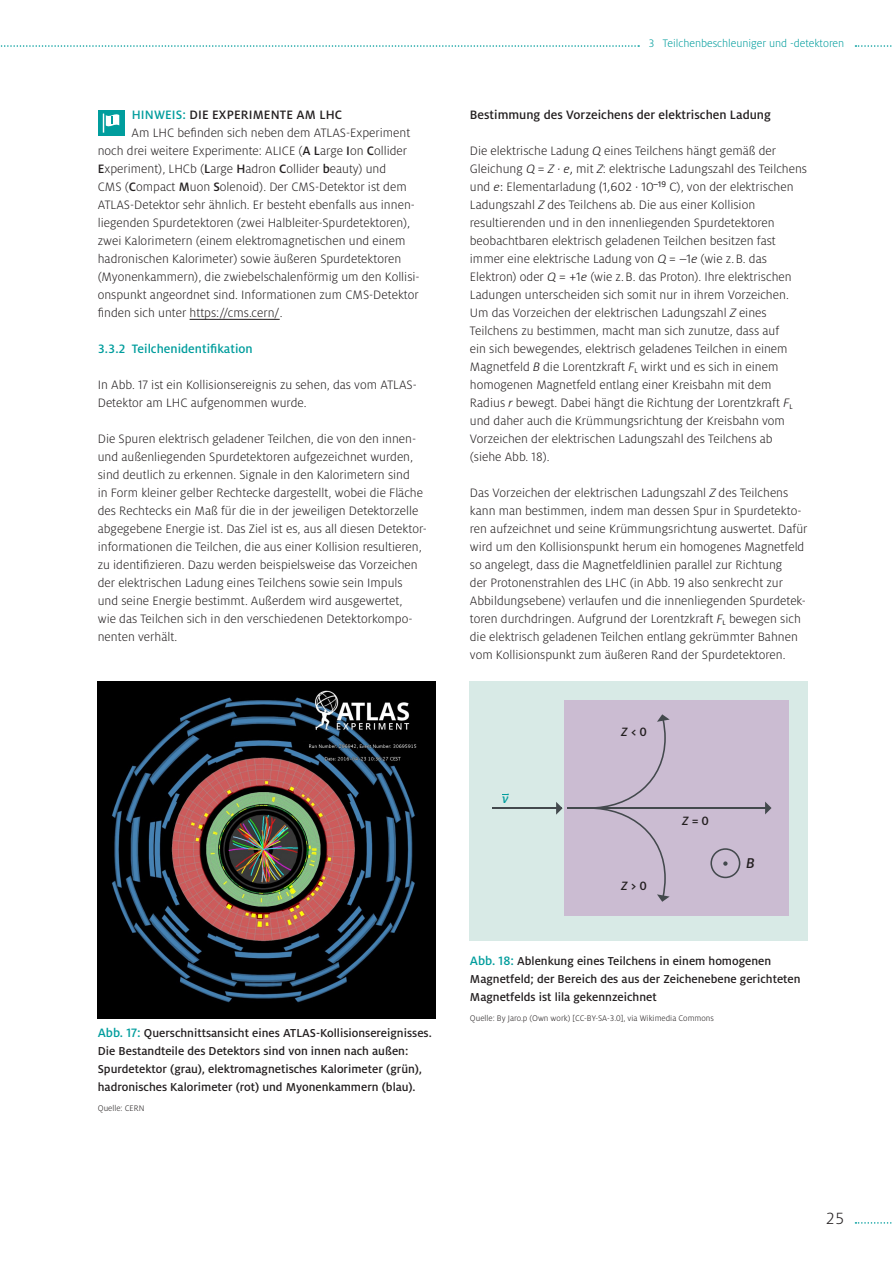
<style>
.page{position:relative;width:893px;height:1263px;background:#fff}
.page>*{position:absolute;margin:0;border:0;box-sizing:border-box;transform-origin:0 0}
.t1{font:300 18px "Milo OT";color:#231f20}
.t2{font:italic 500 15.75px "Milo Pro";color:#231f20}
.t3{font:300 13.5px/18px "Milo OT";color:#231f20}
.t4{font:500 13.5px "Milo OT";color:#231f20}
.t5{font:500 13.5px "Milo OT";color:#009d9d}
.t6{font:500 13.35px "Milo Pro";color:#231f20}
.t7{font:italic 500 13.35px "Milo Pro";color:#009d9d}
.t8{font:500 12.75px/18px "Milo OT";color:#231f20}
.t9{font:300 12px "Milo OT";color:#009d9d}
.t10{font:300 9px "Milo OT";color:#231f20}
.s1{color:#009d9d}
.s2{font-weight:500}
.s3{font-size:13.5px;color:#009d9d}
.s4{font-family:"Calibri";font-style:italic}
.s5{font-family:"Calibri"}
.s6{font-style:italic}
</style>
<div class="page">
<svg style="left:855px;top:45px;width:37px;height:2px"></svg>
<svg style="left:855px;top:1222px;width:37px;height:2px"></svg>
<hr style="left:190px;top:319px;width:90px;height:1px;background:#231f20">
<div style="left:98px;top:110px;width:26px;height:26px;background:#009d9d"></div>
<svg style="left:103px;top:113px;width:16px;height:20px"></svg>
<img style="left:98px;top:681px;width:338px;height:338px">
<div style="left:470px;top:681px;width:338px;height:259px;background:#d8eae6"></div>
<div style="left:564px;top:700px;width:225px;height:216px;background:#cbbcd2"></div>
<hr style="left:492px;top:807px;width:69px;height:2px;background:#43494d">
<svg style="left:765px;top:802px;width:6px;height:12px"></svg>
<svg style="left:556px;top:802px;width:7px;height:13px"></svg>
<hr style="left:567px;top:807px;width:201px;height:2px;background:#43494d">
<svg style="left:595px;top:714px;width:75px;height:188px"></svg>
<svg style="left:710px;top:848px;width:30px;height:30px"></svg>
<svg style="left:0;top:45px;width:639px;height:2px"></svg>
<p class="t4" style="left:132px;top:107px;width:212px"><span class="s1">HINWEIS:</span> DIE EXPERIMENTE AM LHC</p>
<p class="t3" style="left:132px;top:124px;width:280px">Am LHC befinden sich neben dem ATLAS-Experiment</p>
<p class="t3" style="left:98px;top:142px;width:311px">noch drei weitere Experimente: ALICE (<span class="s2">A L</span>arge <span class="s2">I</span>on <span class="s2">C</span>ollider</p>
<p class="t3" style="left:98px;top:160px;width:290px"><span class="s2">E</span>xperiment), LHCb (<span class="s2">L</span>arge <span class="s2">H</span>adron <span class="s2">C</span>ollider <span class="s2">b</span>eauty) und</p>
<p class="t3" style="left:98px;top:178px;width:310px">CMS (<span class="s2">C</span>ompact <span class="s2">M</span>uon <span class="s2">S</span>olenoid). Der CMS-Detektor ist dem</p>
<p class="t3" style="left:98px;top:196px;width:317px">ATLAS-Detektor sehr ähnlich. Er besteht ebenfalls aus innen-</p>
<p class="t3" style="left:98px;top:214px;width:314px">liegenden Spurdetektoren (zwei Halbleiter-Spurdetektoren),</p>
<p class="t3" style="left:98px;top:232px;width:309px">zwei Kalorimetern (einem elektromagnetischen und einem</p>
<p class="t3" style="left:98px;top:250px;width:305px">hadronischen Kalorimeter) sowie äußeren Spurdetektoren</p>
<p class="t3" style="left:98px;top:268px;width:323px">(Myonenkammern), die zwiebelschalenförmig um den Kollisi-</p>
<p class="t3" style="left:98px;top:286px;width:322px">onspunkt angeordnet sind. Informationen zum CMS-Detektor</p>
<p class="t3" style="left:98px;top:304px;width:186px">finden sich unter https://cms.cern/.</p>
<p class="t5" style="left:98px;top:341px;width:156px">3.3.2 Teilchenidentifikation</p>
<p class="t3" style="left:98px;top:376px;width:320px">In Abb. 17 ist ein Kollisionsereignis zu sehen, das vom ATLAS-<br>Detektor am LHC aufgenommen wurde.</p>
<p class="t3" style="left:98px;top:430px;width:329px">Die Spuren elektrisch geladener Teilchen, die von den innen&shy;und außenliegenden Spurdetektoren aufgezeichnet wurden, sind deutlich zu erkennen. Signale in den Kalorimetern sind<br>in Form kleiner gelber Rechtecke dargestellt, wobei die Fläche des Rechtecks ein Maß für die in der jeweiligen Detektorzelle abgegebene Energie ist. Das Ziel ist es, aus all diesen Detektor&shy;informationen die Teilchen, die aus einer Kollision resultieren, zu identifizieren. Dazu werden beispielsweise das Vorzeichen der elektrischen Ladung eines Teilchens sowie sein Impuls und seine Energie bestimmt. Außerdem wird ausgewertet,<br>wie das Teilchen sich in den verschiedenen Detektorkompo&shy;nenten verhält.</p>
<p class="t8" style="left:98px;top:1024px;width:335px"><span class="s3">Abb. 17:</span> Querschnittsansicht eines ATLAS-Kollisionsereignisses.<br>Die Bestandteile des Detektors sind von innen nach außen:<br>Spurdetektor (grau), elektromagnetisches Kalorimeter (grün), hadronisches Kalorimeter (rot) und Myonenkammern (blau).</p>
<p class="t10" style="left:98px;top:1103px;width:48px">Quelle: CERN</p>
<p class="t9" style="left:648px;top:36px;width:197px">3 Teilchenbeschleuniger und -detektoren</p>
<p class="t4" style="left:470px;top:107px;width:303px">Bestimmung des Vorzeichens der elektrischen Ladung</p>
<p class="t3" style="left:470px;top:142px;width:339px">Die elektrische Ladung <span class="s4">Q</span> eines Teilchens hängt gemäß der Gleichung <span class="s4">Q</span> <span class="s5">=</span> <span class="s4">Z · e</span><span class="s5">,</span> mit <span class="s4">Z</span>: elektrische Ladungszahl des Teilchens und <span class="s4">e</span><span class="s5">:</span> Elementarladung <span class="s5">(1,602 · 10</span><sup>–19</sup> <span class="s5">C</span>), von der elektrischen Ladungszahl <span class="s4">Z</span> des Teilchens ab. Die aus einer Kollision resultierenden und in den innenliegenden Spurdetektoren beobachtbaren elektrisch geladenen Teilchen besitzen fast immer eine elektrische Ladung von <span class="s4">Q</span> <span class="s5">= –1</span><span class="s4">e</span> (wie z.B. das Elektron) oder <span class="s4">Q</span> <span class="s5">= +1</span><span class="s4">e</span> (wie z.B. das Proton). Ihre elektrischen Ladungen unterscheiden sich somit nur in ihrem Vorzeichen.<br>Um das Vorzeichen der elektrischen Ladungszahl <span class="s4">Z</span> eines Teilchens zu bestimmen, macht man sich zunutze, dass auf<br>ein sich bewegendes, elektrisch geladenes Teilchen in einem Magnetfeld <span class="s4">B</span> die Lorentzkraft <span class="s4">F</span><sub>L</sub> wirkt und es sich in einem homogenen Magnetfeld entlang einer Kreisbahn mit dem Radius <span class="s4">r</span> bewegt. Dabei hängt die Richtung der Lorentzkraft <span class="s4">F</span><sub>L </sub>und daher auch die Krümmungsrichtung der Kreisbahn vom Vorzeichen der elektrischen Ladungszahl des Teilchens ab (siehe Abb. 18).</p>
<p class="t3" style="left:470px;top:484px;width:339px">Das Vorzeichen der elektrischen Ladungszahl <span class="s4">Z</span> des Teilchens kann man bestimmen, indem man dessen Spur in Spurdetekto&shy;ren aufzeichnet und seine Krümmungsrichtung auswertet. Dafür wird um den Kollisionspunkt herum ein homogenes Magnetfeld so angelegt, dass die Magnetfeldlinien parallel zur Richtung<br>der Protonenstrahlen des LHC (in Abb. 19 also senkrecht zur Abbildungsebene) verlaufen und die innenliegenden Spurdetek&shy;toren durchdringen. Aufgrund der Lorentzkraft <span class="s4">F</span><sub>L</sub> bewegen sich die elektrisch geladenen Teilchen entlang gekrümmter Bahnen vom Kollisionspunkt zum äußeren Rand der Spurdetektoren.</p>
<p class="t7" style="left:502px;top:791px;width:7px">v</p>
<p class="t6" style="left:621px;top:725px;width:27px"><span class="s6">Z</span> &lt; 0</p>
<p class="t6" style="left:621px;top:879px;width:27px"><span class="s6">Z</span> &gt; 0</p>
<p class="t6" style="left:682px;top:814px;width:28px"><span class="s6">Z</span> = 0</p>
<p class="t2" style="left:746px;top:854px;width:10px">B</p>
<p class="t8" style="left:470px;top:952px;width:332px"><span class="s3">Abb. 18:</span> Ablenkung eines Teilchens in einem homogenen<br>Magnetfeld; der Bereich des aus der Zeichenebene gerichteten<br>Magnetfelds ist lila gekennzeichnet</p>
<p class="t10" style="left:470px;top:1013px;width:246px">Quelle: By Jaro.p (Own work) [CC-BY-SA-3.0], via Wikimedia Commons</p>
<h1 class="t1" style="left:826px;top:1208px;width:20px">25</h1>
</div>
